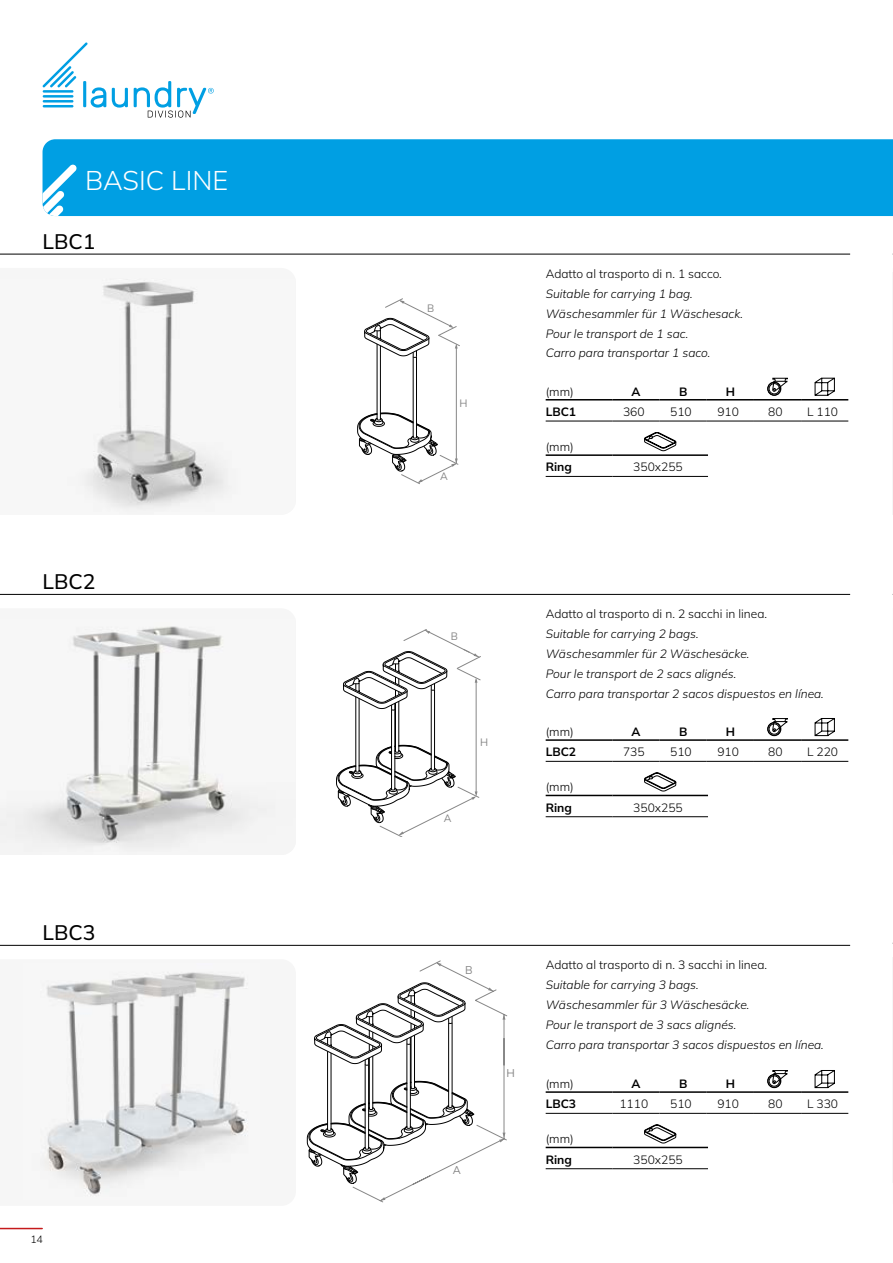
<style>
.page{position:relative;width:893px;height:1263px;background:#fff}
.page>*{position:absolute;margin:0;border:0;box-sizing:border-box;transform-origin:0 0}
.t1{font:300 27px "Mulish";color:#fff}
.t2{font:500 21px "Mulish";color:#000}
.t3{font:italic 300 12px/20px "Mulish";color:#000}
.t4{font:300 12px "Mulish";color:#000}
.t5{font:700 12px "Mulish";color:#000}
.t6{font:10.95px "Mulish";color:#868686}
.t7{font:10.5px "Mulish";color:#878787}
.t8{font:300 10.5px "Mulish";color:#000}
</style>
<div class="page">
<svg style="left:112px;top:88px;width:16px;height:20px"></svg>
<svg style="left:43px;top:42px;width:63px;height:66px"></svg>
<svg style="left:134px;top:81px;width:80px;height:37px"></svg>
<hr style="left:0;top:1228px;width:42px;height:1px;background:#c51a1b">
<div style="left:43px;top:139px;width:850px;height:77px;background:#009fe3"></div>
<svg style="left:43px;top:164px;width:34px;height:52px"></svg>
<img style="left:78px;top:278px;width:158px;height:236px">
<hr style="left:0;top:254px;width:850px;height:1px;background:#000">
<hr style="left:546px;top:421px;width:66px;height:1px;background:#000">
<hr style="left:612px;top:421px;width:47px;height:1px;background:#000">
<hr style="left:659px;top:421px;width:48px;height:1px;background:#000">
<hr style="left:707px;top:421px;width:47px;height:1px;background:#000">
<hr style="left:754px;top:421px;width:47px;height:1px;background:#000">
<hr style="left:801px;top:421px;width:47px;height:1px;background:#000">
<hr style="left:546px;top:399px;width:66px;height:1px;background:#000">
<hr style="left:612px;top:399px;width:47px;height:1px;background:#000">
<hr style="left:659px;top:399px;width:48px;height:1px;background:#000">
<hr style="left:707px;top:399px;width:47px;height:1px;background:#000">
<hr style="left:754px;top:399px;width:47px;height:1px;background:#000">
<hr style="left:801px;top:399px;width:47px;height:1px;background:#000">
<div style="left:767px;top:382px;width:14px;height:13px;border:1px solid #000;border-radius:50%"></div>
<div style="left:768px;top:382px;width:13px;height:13px;border:1px solid #000;border-radius:50%"></div>
<div style="left:769px;top:383px;width:11px;height:11px;border:1px solid #000;border-radius:50%"></div>
<svg style="left:772px;top:378px;width:16px;height:14px"></svg>
<svg style="left:814px;top:377px;width:21px;height:19px"></svg>
<hr style="left:456px;top:346px;width:1px;height:117px;background:#878787">
<hr style="left:413px;top:357px;width:1px;height:81px;background:#000">
<hr style="left:416px;top:357px;width:1px;height:81px;background:#000">
<hr style="left:377px;top:344px;width:1px;height:76px;background:#000">
<hr style="left:380px;top:346px;width:1px;height:74px;background:#000">
<svg style="left:364px;top:298px;width:96px;height:60px"></svg>
<svg style="left:357px;top:413px;width:101px;height:71px"></svg>
<img style="left:0;top:626px;width:296px;height:229px">
<hr style="left:0;top:594px;width:850px;height:1px;background:#000">
<hr style="left:476px;top:680px;width:1px;height:114px;background:#878787">
<hr style="left:391px;top:709px;width:1px;height:80px;background:#000">
<hr style="left:356px;top:697px;width:1px;height:75px;background:#000">
<hr style="left:359px;top:698px;width:1px;height:74px;background:#000">
<hr style="left:431px;top:689px;width:1px;height:81px;background:#000">
<hr style="left:434px;top:689px;width:1px;height:81px;background:#000">
<hr style="left:395px;top:703px;width:1px;height:49px;background:#000">
<hr style="left:399px;top:701px;width:1px;height:51px;background:#000">
<svg style="left:343px;top:629px;width:138px;height:81px"></svg>
<svg style="left:336px;top:745px;width:143px;height:92px"></svg>
<img style="left:40px;top:971px;width:208px;height:226px">
<hr style="left:0;top:945px;width:850px;height:1px;background:#000">
<svg style="left:307px;top:960px;width:200px;height:242px"></svg>
<hr style="left:546px;top:476px;width:66px;height:1px;background:#000">
<hr style="left:612px;top:476px;width:96px;height:1px;background:#000">
<hr style="left:546px;top:454px;width:66px;height:2px;background:#000">
<hr style="left:612px;top:454px;width:96px;height:2px;background:#000">
<svg style="left:644px;top:432px;width:32px;height:19px"></svg>
<hr style="left:546px;top:816px;width:66px;height:1px;background:#000">
<hr style="left:612px;top:816px;width:96px;height:1px;background:#000">
<hr style="left:546px;top:795px;width:66px;height:1px;background:#000">
<hr style="left:612px;top:795px;width:96px;height:1px;background:#000">
<svg style="left:644px;top:772px;width:32px;height:19px"></svg>
<hr style="left:546px;top:1168px;width:66px;height:1px;background:#000">
<hr style="left:612px;top:1168px;width:96px;height:1px;background:#000">
<hr style="left:546px;top:1147px;width:66px;height:1px;background:#000">
<hr style="left:612px;top:1147px;width:96px;height:1px;background:#000">
<svg style="left:644px;top:1124px;width:32px;height:19px"></svg>
<hr style="left:546px;top:761px;width:66px;height:1px;background:#000">
<hr style="left:612px;top:761px;width:47px;height:1px;background:#000">
<hr style="left:659px;top:761px;width:48px;height:1px;background:#000">
<hr style="left:707px;top:761px;width:47px;height:1px;background:#000">
<hr style="left:754px;top:761px;width:47px;height:1px;background:#000">
<hr style="left:801px;top:761px;width:47px;height:1px;background:#000">
<hr style="left:546px;top:739px;width:66px;height:2px;background:#000">
<hr style="left:612px;top:739px;width:47px;height:2px;background:#000">
<hr style="left:659px;top:739px;width:48px;height:2px;background:#000">
<hr style="left:707px;top:739px;width:47px;height:2px;background:#000">
<hr style="left:754px;top:739px;width:47px;height:2px;background:#000">
<hr style="left:801px;top:739px;width:47px;height:2px;background:#000">
<div style="left:767px;top:722px;width:14px;height:14px;border:1px solid #000;border-radius:50%"></div>
<div style="left:768px;top:723px;width:13px;height:12px;border:1px solid #000;border-radius:50%"></div>
<div style="left:769px;top:724px;width:11px;height:10px;border:1px solid #000;border-radius:50%"></div>
<svg style="left:772px;top:718px;width:16px;height:14px"></svg>
<svg style="left:814px;top:718px;width:21px;height:18px"></svg>
<hr style="left:546px;top:1113px;width:66px;height:1px;background:#000">
<hr style="left:612px;top:1113px;width:47px;height:1px;background:#000">
<hr style="left:659px;top:1113px;width:48px;height:1px;background:#000">
<hr style="left:707px;top:1113px;width:47px;height:1px;background:#000">
<hr style="left:754px;top:1113px;width:47px;height:1px;background:#000">
<hr style="left:801px;top:1113px;width:47px;height:1px;background:#000">
<hr style="left:546px;top:1091px;width:66px;height:2px;background:#000">
<hr style="left:612px;top:1091px;width:47px;height:2px;background:#000">
<hr style="left:659px;top:1091px;width:48px;height:2px;background:#000">
<hr style="left:707px;top:1091px;width:47px;height:2px;background:#000">
<hr style="left:754px;top:1091px;width:47px;height:2px;background:#000">
<hr style="left:801px;top:1091px;width:47px;height:2px;background:#000">
<div style="left:767px;top:1074px;width:14px;height:14px;border:1px solid #000;border-radius:50%"></div>
<div style="left:768px;top:1074px;width:13px;height:13px;border:1px solid #000;border-radius:50%"></div>
<div style="left:769px;top:1076px;width:11px;height:10px;border:1px solid #000;border-radius:50%"></div>
<svg style="left:772px;top:1070px;width:16px;height:14px"></svg>
<svg style="left:814px;top:1070px;width:21px;height:18px"></svg>
<h1 class="t1" style="left:85px;top:162px;width:145px">BASIC LINE</h1>
<h2 class="t2" style="left:43px;top:227px;width:54px">LBC1</h2>
<h2 class="t2" style="left:43px;top:567px;width:54px">LBC2</h2>
<h2 class="t2" style="left:43px;top:918px;width:54px">LBC3</h2>
<p class="t8" style="left:30px;top:1231px;width:14px">14</p>
<p class="t7" style="left:427px;top:300px;width:9px">B</p>
<p class="t7" style="left:459px;top:395px;width:10px">H</p>
<p class="t7" style="left:440px;top:469px;width:9px">A</p>
<p class="t7" style="left:451px;top:628px;width:9px">B</p>
<p class="t7" style="left:444px;top:811px;width:9px">A</p>
<p class="t7" style="left:480px;top:735px;width:10px">H</p>
<p class="t4" style="left:546px;top:265px;width:178px">Adatto al trasporto di n. 1 sacco.</p>
<p class="t3" style="left:546px;top:283px;width:199px">Suitable for carrying 1 bag.<br>Wäschesammler für 1 Wäschesack.<br>Pour le transport de 1 sac.<br>Carro para transportar 1 saco.</p>
<p class="t4" style="left:546px;top:383px;width:30px">(mm)</p>
<p class="t5" style="left:631px;top:383px;width:10px">A</p>
<p class="t5" style="left:679px;top:383px;width:10px">B</p>
<p class="t5" style="left:726px;top:383px;width:11px">H</p>
<p class="t5" style="left:546px;top:404px;width:32px">LBC1</p>
<p class="t4" style="left:623px;top:404px;width:23px">360</p>
<p class="t4" style="left:670px;top:404px;width:23px">510</p>
<p class="t4" style="left:717px;top:404px;width:23px">910</p>
<p class="t4" style="left:768px;top:404px;width:16px">80</p>
<p class="t4" style="left:807px;top:404px;width:33px">L 110</p>
<p class="t4" style="left:546px;top:438px;width:30px">(mm)</p>
<p class="t5" style="left:546px;top:459px;width:28px">Ring</p>
<p class="t4" style="left:633px;top:459px;width:51px">350x255</p>
<p class="t4" style="left:546px;top:606px;width:223px">Adatto al trasporto di n. 2 sacchi in linea.</p>
<p class="t3" style="left:546px;top:623px;width:280px">Suitable for carrying 2 bags.<br>Wäschesammler für 2 Wäschesäcke.<br>Pour le transport de 2 sacs alignés.<br>Carro para transportar 2 sacos dispuestos en línea.</p>
<p class="t4" style="left:546px;top:723px;width:30px">(mm)</p>
<p class="t5" style="left:631px;top:723px;width:10px">A</p>
<p class="t5" style="left:679px;top:723px;width:10px">B</p>
<p class="t5" style="left:726px;top:723px;width:11px">H</p>
<p class="t5" style="left:546px;top:744px;width:32px">LBC2</p>
<p class="t4" style="left:623px;top:744px;width:23px">735</p>
<p class="t4" style="left:670px;top:744px;width:23px">510</p>
<p class="t4" style="left:717px;top:744px;width:23px">910</p>
<p class="t4" style="left:768px;top:744px;width:16px">80</p>
<p class="t4" style="left:807px;top:744px;width:33px">L 220</p>
<p class="t4" style="left:546px;top:779px;width:30px">(mm)</p>
<p class="t5" style="left:546px;top:799px;width:28px">Ring</p>
<p class="t4" style="left:633px;top:799px;width:51px">350x255</p>
<p class="t6" style="left:465px;top:962px;width:9px">B</p>
<p class="t6" style="left:453px;top:1162px;width:10px">A</p>
<p class="t6" style="left:506px;top:1065px;width:10px">H</p>
<p class="t4" style="left:546px;top:957px;width:223px">Adatto al trasporto di n. 3 sacchi in linea.</p>
<p class="t3" style="left:546px;top:974px;width:280px">Suitable for carrying 3 bags.<br>Wäschesammler für 3 Wäschesäcke.<br>Pour le transport de 3 sacs alignés.<br>Carro para transportar 3 sacos dispuestos en línea.</p>
<p class="t4" style="left:546px;top:1075px;width:30px">(mm)</p>
<p class="t5" style="left:631px;top:1075px;width:10px">A</p>
<p class="t5" style="left:679px;top:1075px;width:10px">B</p>
<p class="t5" style="left:726px;top:1075px;width:11px">H</p>
<p class="t5" style="left:546px;top:1096px;width:32px">LBC3</p>
<p class="t4" style="left:619px;top:1096px;width:30px">1110</p>
<p class="t4" style="left:670px;top:1096px;width:23px">510</p>
<p class="t4" style="left:717px;top:1096px;width:23px">910</p>
<p class="t4" style="left:768px;top:1096px;width:16px">80</p>
<p class="t4" style="left:807px;top:1096px;width:33px">L 330</p>
<p class="t4" style="left:546px;top:1131px;width:30px">(mm)</p>
<p class="t5" style="left:546px;top:1151px;width:28px">Ring</p>
<p class="t4" style="left:633px;top:1151px;width:51px">350x255</p>
</div>
